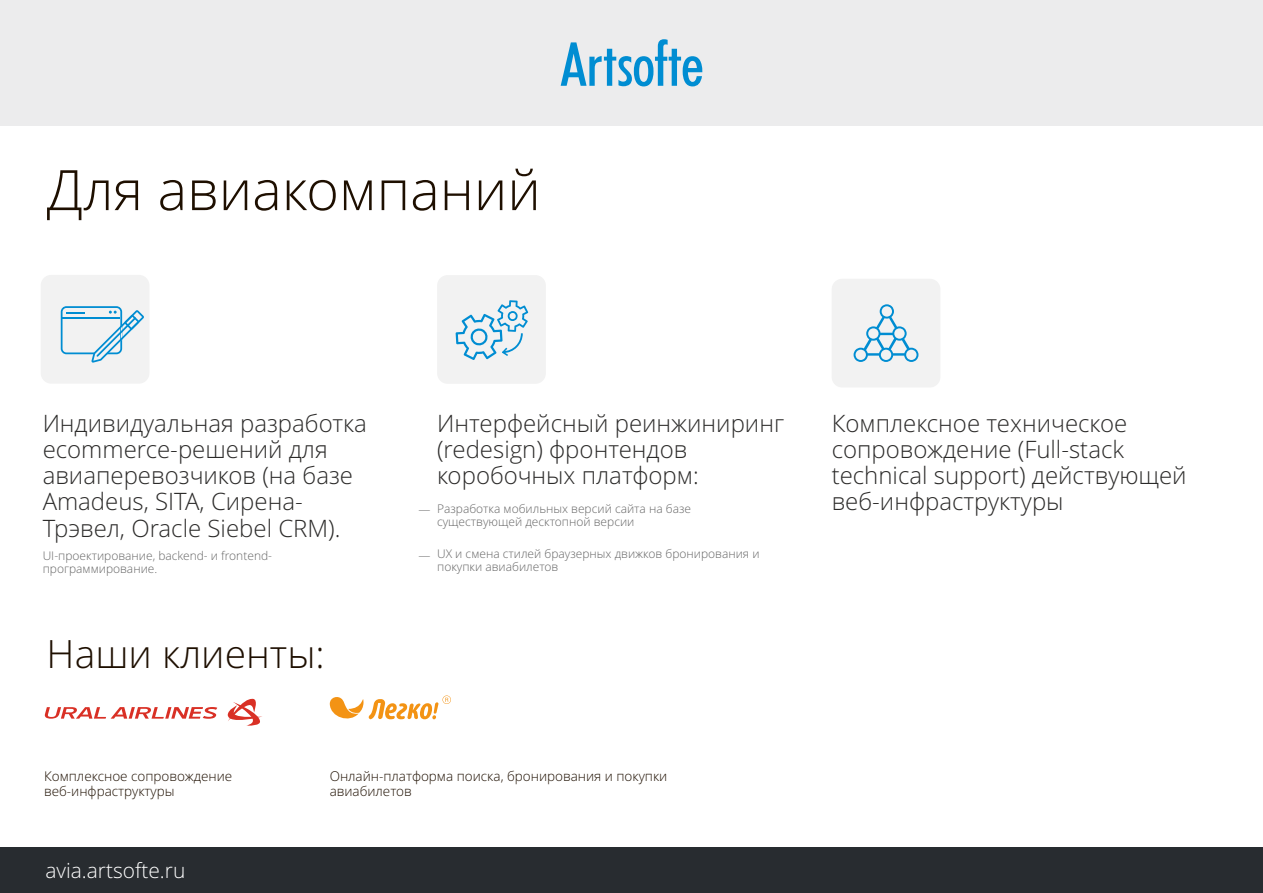
<style>
.page{position:relative;width:1263px;height:893px;background:#fff}
.page>*{position:absolute;margin:0;border:0;box-sizing:border-box;transform-origin:0 0}
.t1{font:300 55.8px "Open Sans";color:#1e0f00}
.t2{font:300 39px "Open Sans";color:#1e0f00}
.t3{font:300 24px/26.1px "Open Sans";color:#2b2a29}
.t4{font:300 21px "Open Sans";color:#fff}
.t5{font:300 13.5px/14.7px "Open Sans";color:#1e0f00}
.t6{font:300 12px/13px "Open Sans";color:#666}
</style>
<div class="page">
<div style="left:0;top:848px;width:1263px;height:45px;background:#282c30"></div>
<div style="left:0;top:0;width:1263px;height:126px;background:#ececed"></div>
<svg style="left:561px;top:39px;width:141px;height:47px"></svg>
<div style="left:832px;top:279px;width:108px;height:108px;background:#f2f2f2;border-radius:10px"></div>
<div style="left:437px;top:275px;width:109px;height:109px;background:#f2f2f2;border-radius:10px"></div>
<svg style="left:456px;top:300px;width:72px;height:60px"></svg>
<svg style="left:853px;top:304px;width:65px;height:58px"></svg>
<div style="left:41px;top:275px;width:108px;height:109px;background:#f2f2f2;border-radius:10px"></div>
<svg style="left:61px;top:306px;width:83px;height:57px"></svg>
<svg style="left:45px;top:707px;width:172px;height:12px"></svg>
<svg style="left:228px;top:698px;width:34px;height:28px"></svg>
<svg style="left:329px;top:695px;width:122px;height:25px"></svg>
<h1 class="t1" style="left:47px;top:167px;width:496px">Для авиакомпаний</h1>
<p class="t3" style="left:43px;top:413px;width:326px">Индивидуальная разработка ecommerce-решений для авиаперевозчиков (на базе<br>Amadeus, SITA, Сирена-<br>Трэвел, Oracle Siebel CRM).</p>
<p class="t6" style="left:43px;top:551px;width:231px">UI-проектирование, backend- и frontend&shy;программирование.</p>
<h2 class="t2" style="left:47px;top:638px;width:280px">Наши клиенты:</h2>
<p class="t3" style="left:437px;top:413px;width:348px">Интерфейсный реинжиниринг (redesign) фронтендов коробочных платформ:</p>
<p class="t3" style="left:832px;top:412px;width:356px">Комплексное техническое сопровождение (Full-stack technical support) действующей веб-инфраструктуры</p>
<p class="t6" style="left:437px;top:503px;width:256px">Разработка мобильных версий сайта на базе существующей десктопной версии</p>
<p class="t6" style="left:437px;top:549px;width:324px">UX и смена стилей браузерных движков бронирования и покупки авиабилетов</p>
<p class="t6" style="left:418px;top:505px;width:13px">—</p>
<p class="t6" style="left:418px;top:550px;width:13px">—</p>
<p class="t5" style="left:44px;top:770px;width:190px">Комплексное сопровождение веб-инфраструктуры</p>
<p class="t5" style="left:330px;top:770px;width:339px">Онлайн-платформа поиска, бронирования и покупки авиабилетов</p>
<p class="t4" style="left:45px;top:861px;width:142px">avia.artsofte.ru</p>
</div>
